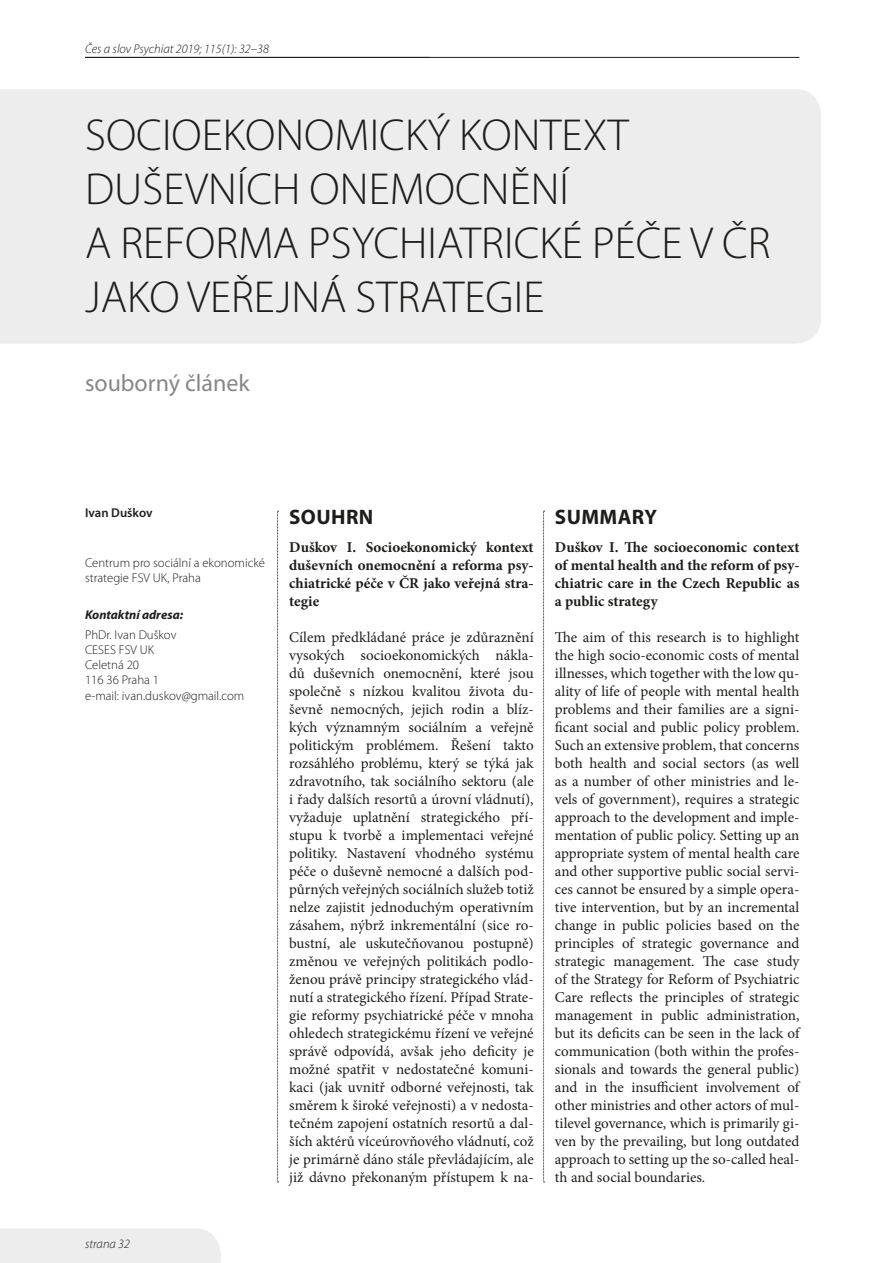
<style>
.page{position:relative;width:893px;height:1263px;background:#fff}
.page>*{position:absolute;margin:0;border:0;box-sizing:border-box;transform-origin:0 0}
.t1{font:300 45px/54px "Myriad Pro";color:#1d1d1b}
.t2{font:24px "Myriad Pro";color:#878787}
.t3{font:700 21px "Myriad Pro";letter-spacing:.02em;color:#1d1d1b}
.t4{font:15px/18px "Minion Pro";color:#1d1d1b;text-align:justify}
.t5{font:700 15px/18px "Minion Pro";color:#1d1d1b;text-align:justify}
.t6{font:300 12.75px/15.3px "Myriad Pro";color:#1d1d1b}
.t7{font:italic 300 12.75px "Myriad Pro";color:#1d1d1b}
.t8{font:italic 700 12.75px "Myriad Pro";color:#1d1d1b}
.t9{font:600 12.75px "Myriad Pro";color:#1d1d1b}
</style>
<div class="page">
<hr style="left:85px;top:57px;width:714px;height:1px;background:#1d1d1b">
<div style="left:0;top:89px;width:821px;height:255px;background:#ededed"></div>
<div style="left:0;top:1228px;width:221px;height:35px;background:#ededed"></div>
<svg style="left:277px;top:511px;width:2px;height:672px"></svg>
<svg style="left:543px;top:511px;width:2px;height:672px"></svg>
<p class="t7" style="left:85px;top:42px;width:185px">Čes a slov Psychiat 2019; 115(1): 32–38</p>
<h1 class="t1" style="left:85px;top:109px;width:626px">Soci oekonomický kontext duševních onemocnění<br>a reforma psychiatrické péče vČR jako ve řejná strategie</h1>
<h2 class="t2" style="left:85px;top:369px;width:166px">souborný článek</h2>
<p class="t9" style="left:85px;top:505px;width:69px">Ivan Duškov</p>
<p class="t6" style="left:85px;top:555px;width:182px">Centrum pro sociální a ekonomické strategie FSV UK, Praha</p>
<p class="t8" style="left:85px;top:606px;width:100px">Kontaktní adresa:</p>
<p class="t6" style="left:85px;top:627px;width:161px">PhDr. Ivan Duškov<br>CESES FSV UK<br>Celetná 20<br>116 36 Praha 1<br>e-mail: ivan.duskov@gmail.com</p>
<p class="t7" style="left:85px;top:1237px;width:47px">strana 32</p>
<h3 class="t3" style="left:289px;top:503px;width:86px">SOUHRN</h3>
<p class="t5" style="left:289px;top:538px;width:246px">Duškov I. Socioekonomický kontext duševních onemocnění a reforma psy&shy;chiatrické péče v ČR jako veřejná stra&shy;tegie</p>
<p class="t4" style="left:289px;top:628px;width:246px">Cílem předkládané práce je zdůraznění vysokých socioekonomických nákla&shy;dů duševních onemocnění, které jsou společně s nízkou kvalitou života du&shy;ševně nemocných, jejich rodin a blíz&shy;kých významným sociálním a veřejně politickým problémem. Řešení takto rozsáhlého problému, který se týká jak zdravotního, tak sociálního sektoru (ale i řady dalších resortů a úrovní vládnutí), vyžaduje uplatnění strategického pří&shy;stupu k tvorbě a implementaci veřejné politiky. Nastavení vhodného systému péče o duševně nemocné a dalších pod&shy;půrných veřejných sociálních služeb totiž nelze zajistit jednoduchým operativním zásahem, nýbrž inkrementální (sice ro&shy;bustní, ale uskutečňovanou postupně) změnou ve veřejných politikách podlo&shy;ženou právě principy strategického vlád&shy;nutí a strategického řízení. Případ Strate&shy;gie reformy psychiatrické péče v mnoha ohledech strategickému řízení ve veřejné správě odpovídá, avšak jeho deficity je možné spatřit v nedostatečné komuni&shy;kaci (jak uvnitř odborné veřejnosti, tak směrem k široké veřejnosti) a v nedosta&shy;tečném zapojení ostatních resortů a dal&shy;ších aktérů víceúrovňového vládnutí, což je primárně dáno stále převládajícím, ale již dávno překonaným přístupem k na-</p>
<h3 class="t3" style="left:555px;top:503px;width:104px">SUMMARY</h3>
<p class="t5" style="left:555px;top:538px;width:246px">Duškov I. The socioeconomic context of mental health and the reform of psy&shy;chiatric care in the Czech Republic as a public strategy</p>
<p class="t4" style="left:555px;top:628px;width:246px">The aim of this research is to highlight the high socio-economic costs of mental illnesses, which together with the low qu&shy;ality of life of people with mental health problems and their families are a signi&shy;ficant social and public policy problem.<br>Such an extensive problem, that concerns both health and social sectors (as well as a number of other ministries and le&shy;vels of government), requires a strategic approach to the development and imple&shy;mentation of public policy. Setting up an appropriate system of mental health care and other supportive public social servi&shy;ces cannot be ensured by a simple opera&shy;tive intervention, but by an incremental change in public policies based on the principles of strategic governance and strategic management. The case study of the Strategy for Reform of Psychiatric Care reflects the principles of strategic management in public administration, but its deficits can be seen in the lack of communication (both within the profes&shy;sionals and towards the general public) and in the insufficient involvement of other ministries and other actors of mul&shy;tilevel governance, which is primarily gi&shy;ven by the prevailing, but long outdated approach to setting up the so-called heal&shy;th and social boundaries.</p>
</div>
